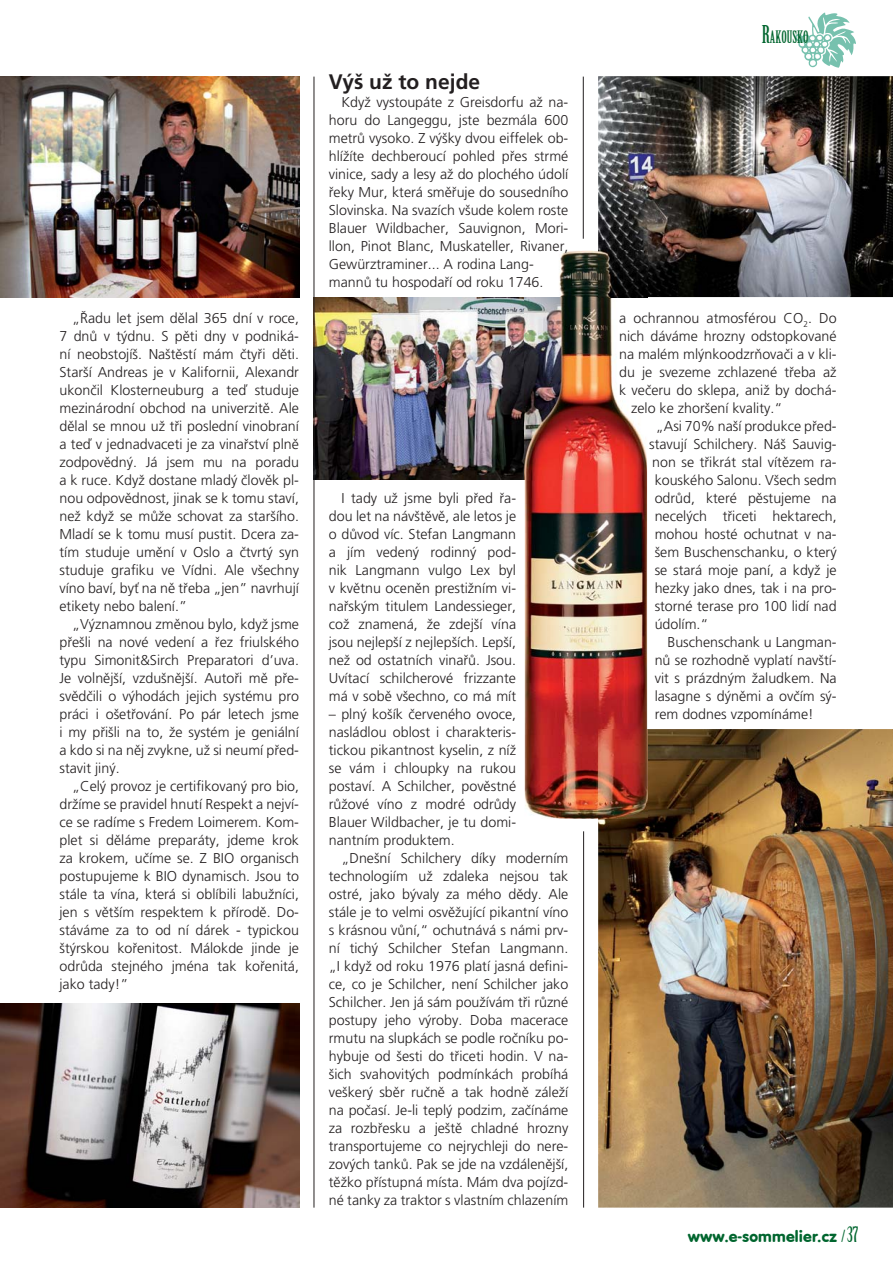
<style>
.page{position:relative;width:893px;height:1263px;background:#fff}
.page>*{position:absolute;margin:0;border:0;box-sizing:border-box;transform-origin:0 0}
.t1{font:700 21px "Frutiger CE";color:#231f20}
.t2{font:16.8px "Birch Std";color:#00652e}
.t3{font:16.5px "VAG Rundschrift DEE";letter-spacing:.01em;color:#00652e}
.t4{font:14.25px/18px "Frutiger CE Light";color:#231f20;text-align:justify}
.s1{font-size:24px}
.s2{font-family:"Birch Std"}
.s3{font-family:"Birch Std";font-size:21px}
</style>
<div class="page">
<svg style="left:795px;top:13px;width:61px;height:55px"></svg>
<hr style="left:583px;top:831px;width:1px;height:377px;background:#231f20">
<img style="left:0;top:1004px;width:299px;height:204px">
<img style="left:0;top:77px;width:299px;height:220px">
<img style="left:598px;top:76px;width:295px;height:221px">
<img style="left:598px;top:729px;width:295px;height:479px">
<img style="left:315px;top:297px;width:210px;height:182px">
<img style="left:525px;top:251px;width:122px;height:568px">
<img style="left:598px;top:251px;width:49px;height:46px">
<img style="left:598px;top:729px;width:49px;height:90px">
<hr style="left:314px;top:77px;width:1px;height:1131px;background:#231f20">
<hr style="left:583px;top:77px;width:1px;height:162px;background:#231f20">
<p class="t4" style="left:59px;top:310px;width:241px;text-indent:13px">„Řadu let jsem dělal 365 dní v roce, 7 dnů v týdnu. S pěti dny v podniká&shy;ní neobstojíš. Naštěstí mám čtyři děti.<br>Starší Andreas je v Kalifornii, Alexandr ukončil Klosterneuburg a teď studuje mezinárodní obchod na univerzitě. Ale dělal se mnou už tři poslední vinobraní a teď v jednadvaceti je za vinařství plně zodpovědný. Já jsem mu na poradu a k ruce. Když dostane mladý člověk pl&shy;nou odpovědnost, jinak se k tomu staví, než když se může schovat za staršího.<br>Mladí se k tomu musí pustit. Dcera za&shy;tím studuje umění v Oslo a čtvrtý syn studuje grafiku ve Vídni. Ale všechny víno baví, byť na ně třeba „jen” navrhují etikety nebo balení.”</p>
<p class="t4" style="left:59px;top:616px;width:241px;text-indent:13px">„Významnou změnou bylo, když jsme přešli na nové vedení a řez friulského typu Simonit&amp;Sirch Preparatori d’uva.<br>Je volnější, vzdušnější. Autoři mě pře&shy;svědčili o výhodách jejich systému pro práci i ošetřování. Po pár letech jsme i my přišli na to, že systém je geniální a kdo si na něj zvykne, už si neumí před&shy;stavit jiný.</p>
<p class="t4" style="left:59px;top:778px;width:241px;text-indent:13px">„Celý provoz je certifikovaný pro bio, držíme se pravidel hnutí Respekt a nejví&shy;ce se radíme s Fredem Loimerem. Kom&shy;plet si děláme preparáty, jdeme krok za krokem, učíme se. Z BIO organisch postupujeme k BIO dynamisch. Jsou to stále ta vína, která si oblíbili labužníci, jen s větším respektem k přírodě. Do&shy;stáváme za to od ní dárek - typickou štýrskou kořenitost. Málokde jinde je odrůda stejného jména tak kořenitá, jako tady!”</p>
<h1 class="t1" style="left:329px;top:73px;width:153px">Výš už to nejde</h1>
<p class="t4" style="left:329px;top:94px;width:241px;text-align:left;text-indent:13px">Když vystoupáte z Greisdorfu až na&shy;horu do Langeggu, jste bezmála 600 metrů vysoko. Z výšky dvou eiffelek ob&shy;hlížíte dechberoucí pohled přes strmé vinice, sady a lesy až do plochého údolí řeky Mur, která směřuje do sousedního Slovinska. Na svazích všude kolem roste Blauer Wildbacher, Sauvignon, Mori&shy;llon, Pinot Blanc, Muskateller, Rivaner, Gewürztraminer... A rodina Lang&shy;mannů tu hospodaří od roku 1746.</p>
<p class="t4" style="left:329px;top:490px;width:189px;text-indent:13px">I tady už jsme byli před řa&shy;dou let na návštěvě, ale letos je o důvod víc. Stefan Langmann a jím vedený rodinný pod&shy;nik Langmann vulgo Lex byl v květnu oceněn prestižním vi&shy;nařským titulem Landessieger, což znamená, že zdejší vína jsou nejlepší z nejlepších. Lepší, než od ostatních vinařů. Jsou.<br>Uvítací schilcherové frizzante má v sobě všechno, co má mít</p>
<p class="t4" style="left:329px;top:706px;width:189px">– plný košík červeného ovoce, nasládlou oblost i charakteris&shy;tickou pikantnost kyselin, z níž se vám i chloupky na rukou postaví. A Schilcher, pověstné růžové víno z modré odrůdy Blauer Wildbacher, je tu domi&shy;nantním produktem.</p>
<p class="t4" style="left:329px;top:850px;width:241px;text-indent:13px">„Dnešní Schilchery díky moderním technologiím už zdaleka nejsou tak ostré, jako bývaly za mého dědy. Ale stále je to velmi osvěžující pikantní víno s krásnou vůní,“ ochutnává s námi prv&shy;ní tichý Schilcher Stefan Langmann. „I když od roku 1976 platí jasná defini&shy;ce, co je Schilcher, není Schilcher jako Schilcher. Jen já sám používám tři různé postupy jeho výroby. Doba macerace rmutu na slupkách se podle ročníku po&shy;hybuje od šesti do třiceti hodin. V na&shy;šich svahovitých podmínkách probíhá veškerý sběr ručně a tak hodně záleží na počasí. Je-li teplý podzim, začínáme za rozbřesku a ještě chladné hrozny transportujeme co nejrychleji do nere&shy;zových tanků. Pak se jde na vzdálenější, těžko přístupná místa. Mám dva pojízd&shy;né tanky za traktor s vlastním chlazením</p>
<p class="t2" style="left:762px;top:27px;width:48px"><span class="s1">R</span>AKOUSKO</p>
<p class="t4" style="left:619px;top:310px;width:219px">a ochrannou atmosférou CO<sub>2</sub>. Do</p>
<p class="t4" style="left:619px;top:328px;width:219px">nich dáváme hrozny odstopkované</p>
<p class="t4" style="left:619px;top:346px;width:219px">na malém mlýnkoodzrňovači a v kli-</p>
<p class="t4" style="left:619px;top:364px;width:219px">du je svezeme zchlazené třeba až</p>
<p class="t4" style="left:619px;top:382px;width:219px">k večeru do sklepa, aniž by dochá-</p>
<p class="t4" style="left:631px;top:400px;width:153px">zelo ke zhoršení kvality.“</p>
<p class="t4" style="left:656px;top:418px;width:182px">„Asi 70% naší produkce před-</p>
<p class="t4" style="left:649px;top:436px;width:189px">stavují Schilchery. Náš Sauvig-</p>
<p class="t4" style="left:652px;top:454px;width:186px">non se třikrát stal vítězem ra-</p>
<p class="t4" style="left:655px;top:472px;width:184px">kouského Salonu. Všech sedm</p>
<p class="t4" style="left:655px;top:490px;width:183px">odrůd, které pěstujeme na</p>
<p class="t4" style="left:655px;top:508px;width:183px">necelých třiceti hektarech,</p>
<p class="t4" style="left:655px;top:526px;width:183px">mohou hosté ochutnat v na-</p>
<p class="t4" style="left:655px;top:544px;width:183px">šem Buschenschanku, o který</p>
<p class="t4" style="left:655px;top:562px;width:183px">se stará moje paní, a když je</p>
<p class="t4" style="left:655px;top:580px;width:184px">hezky jako dnes, tak i na pro-</p>
<p class="t4" style="left:655px;top:598px;width:183px">storné terase pro 100 lidí nad</p>
<p class="t4" style="left:655px;top:616px;width:55px">údolím.“</p>
<p class="t4" style="left:667px;top:634px;width:171px">Buschenschank u Langman-</p>
<p class="t4" style="left:655px;top:652px;width:183px">nů se rozhodně vyplatí navští-</p>
<p class="t4" style="left:655px;top:670px;width:183px">vit s prázdným žaludkem. Na</p>
<p class="t4" style="left:655px;top:688px;width:184px">lasagne s dýněmi a ovčím sý-</p>
<p class="t4" style="left:655px;top:706px;width:161px">rem dodnes vzpomínáme!</p>
<p class="t3" style="left:688px;top:1226px;width:172px">www.e-sommelier.cz <span class="s2">/</span> <span class="s3">37</span></p>
</div>
